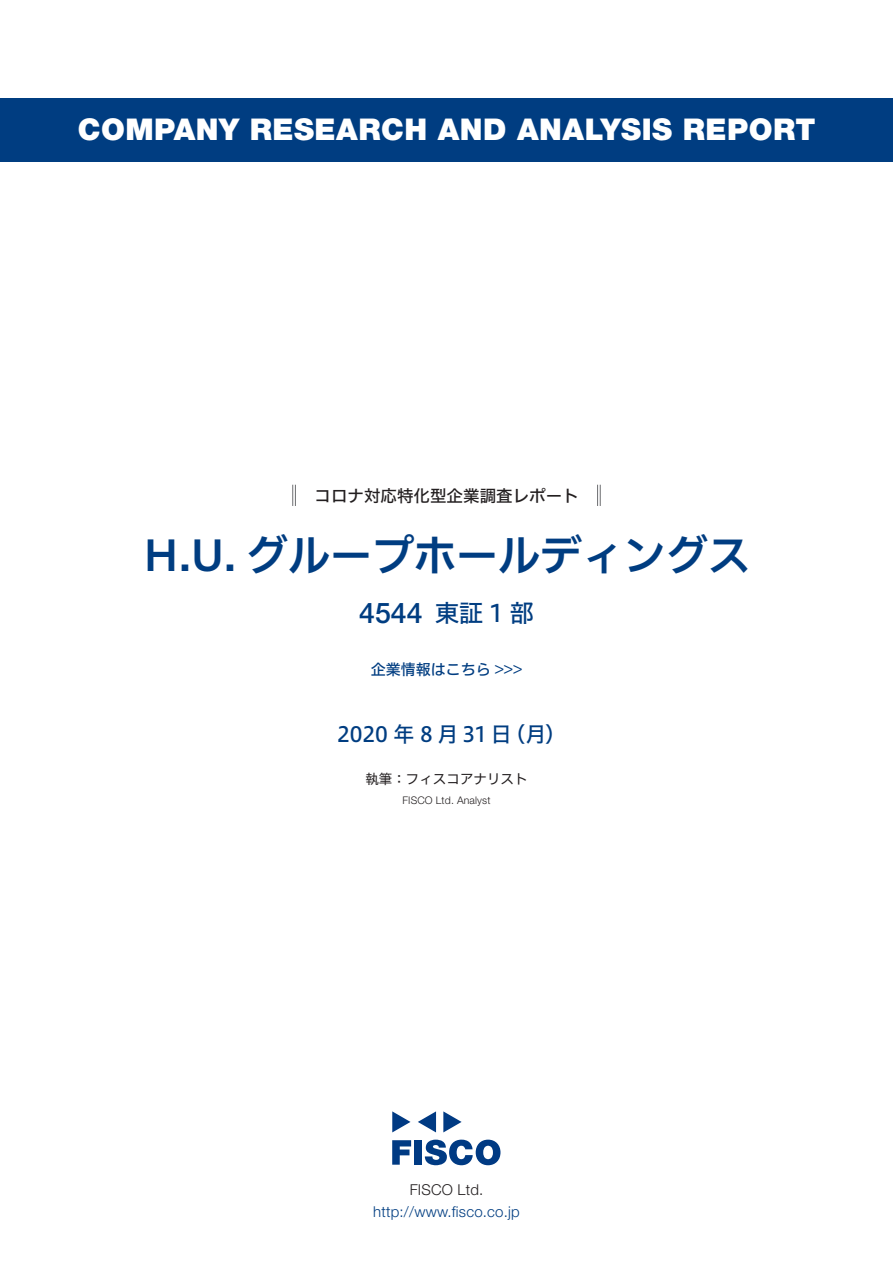
<style>
.page{position:relative;width:893px;height:1263px;background:#fff}
.page>*{position:absolute;margin:0;border:0;box-sizing:border-box;transform-origin:0 0}
.t1{font:42px "Hiragino UD Sans F Std N W6";color:#003d81}
.t2{font:900 30px "Helvetica Neue LT Std";letter-spacing:.015em;color:#fff}
.t3{font:500 28.5px "Helvetica Neue LT Std";color:#003d81}
.t4{font:24px "Hiragino UD Sans F Std N W5";color:#003d81}
.t5{font:21px "Hiragino UD Sans F Std N W5";letter-spacing:.16em;color:#003d81}
.t6{font:16.5px "Hiragino UD Sans F Std N W5";color:#231f20}
.t7{font:300 15px "Helvetica Neue LT Std";letter-spacing:.015em;color:#003d81}
.t8{font:15px "Hiragino UD Sans F Std N W5";color:#003d81}
.t9{font:300 15px "Helvetica Neue LT Std";letter-spacing:.015em;color:#231f20}
.t10{font:13.5px "Hiragino UD Sans F Std N W4";color:#231f20}
.t11{font:300 10.5px "Helvetica Neue LT Std";letter-spacing:.015em;color:#231f20}
</style>
<div class="page">
<svg style="left:392px;top:1140px;width:19px;height:25px"></svg>
<div style="left:414px;top:1140px;width:8px;height:25px;background:#003a83"></div>
<svg style="left:425px;top:1139px;width:75px;height:26px"></svg>
<svg style="left:392px;top:1111px;width:18px;height:21px"></svg>
<svg style="left:443px;top:1111px;width:19px;height:21px"></svg>
<svg style="left:418px;top:1111px;width:18px;height:21px"></svg>
<div style="left:0;top:98px;width:893px;height:64px;background:#003d81"></div>
<svg style="left:292px;top:485px;width:4px;height:21px"></svg>
<svg style="left:597px;top:485px;width:4px;height:21px"></svg>
<p class="t2" style="left:78px;top:112px;width:739px">COMPANY RESEARCH AND ANALYSIS REPORT</p>
<p class="t6" style="left:298px;top:483px;width:282px">　コロナ対応特化型企業調査レポート</p>
<h1 class="t1" style="left:143px;top:523px;width:609px">H U. . グループホールディングス</h1>
<p class="t3" style="left:359px;top:596px;width:65px">4544</p>
<p class="t4" style="left:435px;top:594px;width:100px">東証1部</p>
<p class="t8" style="left:371px;top:658px;width:153px">企業情報はこちら &lt;&lt;&lt;</p>
<p class="t5" style="left:337px;top:718px;width:176px">2020年8月31日</p>
<p class="t5" style="left:504px;top:718px;width:63px">（月(</p>
<p class="t10" style="left:365px;top:768px;width:164px">執筆：フィスコアナリスト</p>
<p class="t11" style="left:402px;top:794px;width:90px">FISCO Ltd. Analyst</p>
<p class="t9" style="left:410px;top:1180px;width:75px">FISCO Ltd.</p>
<p class="t7" style="left:373px;top:1202px;width:148px">http://www.fisco.co j p.</p>
</div>
